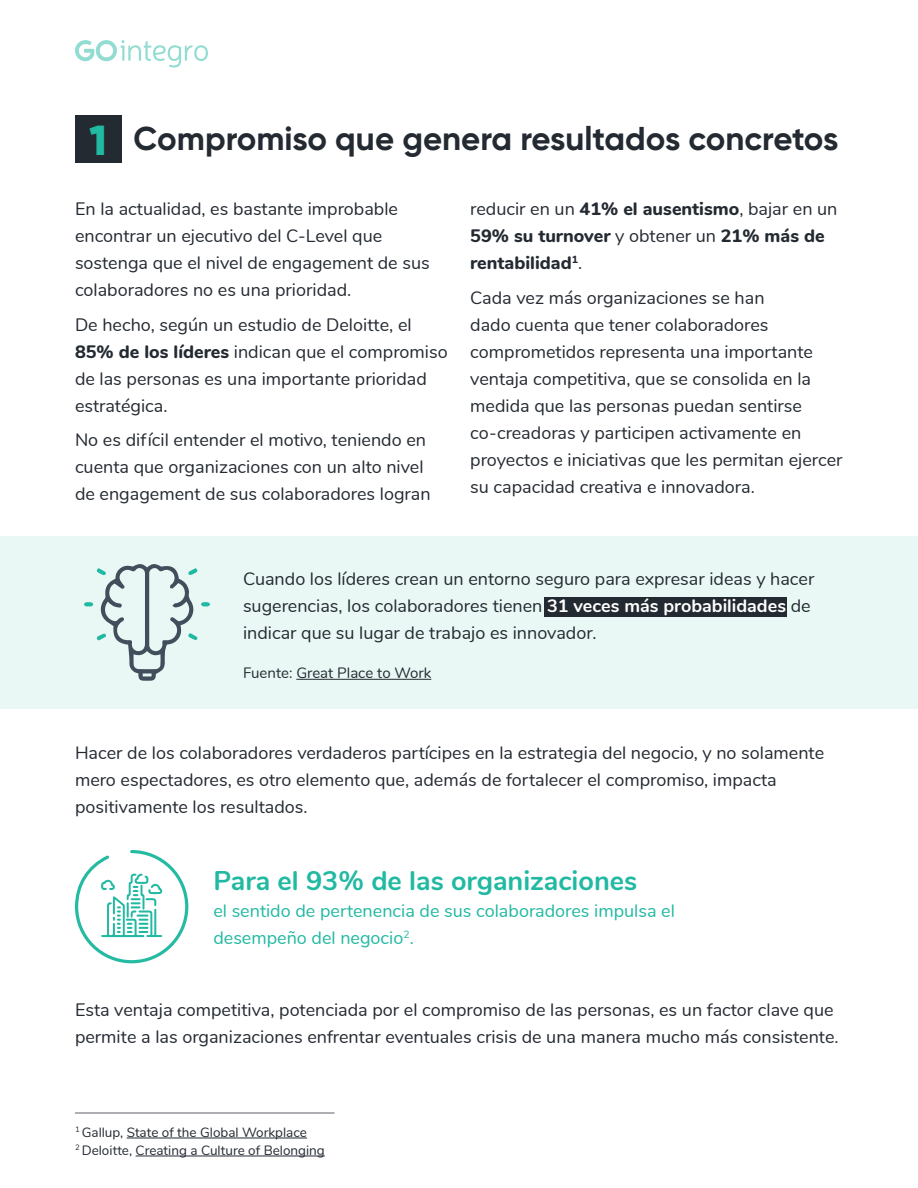
<style>
.page{position:relative;width:918px;height:1188px;background:#fff}
.page>*{position:absolute;margin:0;border:0;box-sizing:border-box;transform-origin:0 0}
.t1{font:700 33px "Gilroy";color:#242a32}
.t2{font:700 27px "Nunito";color:#21b9a2}
.t3{font:18px/27px "Nunito";color:#242a32}
.t4{font:800 18px/27px "Nunito";color:#242a32}
.t5{font:18px/27px "Nunito";color:#21b9a2}
.t6{font:15px "Nunito";color:#242a32}
.t7{font:13.5px/18px "Nunito";color:#242a32}
.s1{font-weight:900;font-size:42px;color:#21b9a2}
.s2{font-weight:800}
.s3{font-weight:400}
.s4{font-weight:700;color:#fff}
</style>
<div class="page">
<svg style="left:75px;top:40px;width:133px;height:28px"></svg>
<div style="left:75px;top:115px;width:47px;height:48px;background:#242a32"></div>
<div style="left:0;top:536px;width:918px;height:173px;background:#e9f8f5"></div>
<svg style="left:84px;top:564px;width:126px;height:117px"></svg>
<hr style="left:296px;top:679px;width:135px;height:1px;background:#242a32">
<hr style="left:127px;top:1138px;width:180px;height:1px;background:#242a32">
<hr style="left:136px;top:1156px;width:189px;height:1px;background:#242a32">
<div style="left:544px;top:597px;width:244px;height:19px;background:#242a32"></div>
<svg style="left:75px;top:850px;width:114px;height:114px"></svg>
<hr style="left:75px;top:1112px;width:259px;height:2px;background:#242a32">
<h1 class="t1" style="left:90px;top:118px;width:751px"><span class="s1">1</span> Compromiso que genera resultados concretos</h1>
<p class="t3" style="left:75px;top:195px;width:356px">En la actualidad, es bastante improbable encontrar un ejecutivo del C-Level que sostenga que el nivel de engagement de sus colaboradores no es una prioridad.</p>
<p class="t3" style="left:75px;top:310px;width:374px">De hecho, según un estudio de Deloitte, el <span class="s2">85% de los líderes</span> indican que el compromiso de las personas es una importante prioridad estratégica.</p>
<p class="t3" style="left:75px;top:426px;width:357px">No es difícil entender el motivo, teniendo en cuenta que organizaciones con un alto nivel de engagement de sus colaboradores logran</p>
<p class="t4" style="left:470px;top:195px;width:369px"><span class="s3">reducir en un</span> 41% el ausentismo<span class="s3">, bajar en un<br></span>59% su turnover <span class="s3">y obtener un</span> 21% más de rentabilidad<sup>1</sup><span class="s3">.</span></p>
<p class="t3" style="left:470px;top:283px;width:374px">Cada vez más organizaciones se han<br>dado cuenta que tener colaboradores comprometidos representa una importante ventaja competitiva, que se consolida en la medida que las personas puedan sentirse co-creadoras y participen activamente en proyectos e iniciativas que les permitan ejercer su capacidad creativa e innovadora.</p>
<p class="t3" style="left:243px;top:564px;width:573px">Cuando los líderes crean un entorno seguro para expresar ideas y hacer sugerencias, los colaboradores tienen <span class="s4">31 veces más probabilidades</span> de indicar que su lugar de trabajo es innovador.</p>
<p class="t6" style="left:243px;top:662px;width:190px">Fuente: Great Place to Work</p>
<p class="t3" style="left:75px;top:738px;width:751px">Hacer de los colaboradores verdaderos partícipes en la estrategia del negocio, y no solamente mero espectadores, es otro elemento que, además de fortalecer el compromiso, impacta positivamente los resultados.</p>
<h2 class="t2" style="left:213px;top:860px;width:425px">Para el 93% de las organizaciones</h2>
<p class="t5" style="left:213px;top:896px;width:463px">el sentido de pertenencia de sus colaboradores impulsa el desempeño del negocio<sup>2</sup>.</p>
<p class="t3" style="left:75px;top:995px;width:765px">Esta ventaja competitiva, potenciada por el compromiso de las personas, es un factor clave que permite a las organizaciones enfrentar eventuales crisis de una manera mucho más consistente.</p>
<p class="t7" style="left:75px;top:1123px;width:251px"><sup>1</sup> Gallup, State of the Global Workplace<br><sup>2</sup> Deloitte, Creating a Culture of Belonging</p>
</div>
